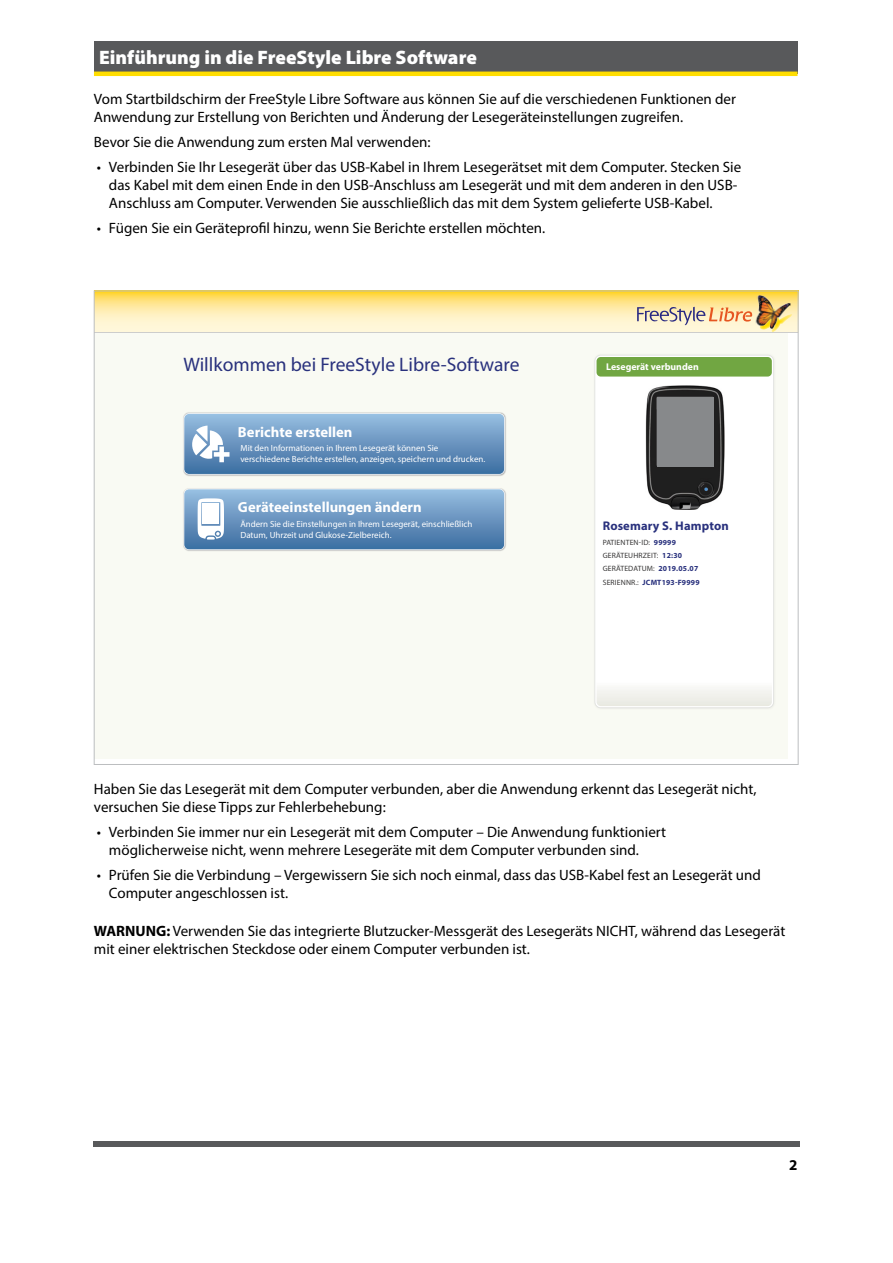
<style>
.page{position:relative;width:893px;height:1263px;background:#fff}
.page>*{position:absolute;margin:0;border:0;box-sizing:border-box;transform-origin:0 0}
.t1{font:900 19.5px "Myriad Pro";color:#fff}
.t2{font:19.5px "Myriad Pro";color:#29317d}
.t3{font:15px/18px "Myriad Pro";color:#000}
.t4{font:700 15px "Myriad Pro";color:#000}
.t5{font:700 14.7px "Myriad Pro";color:#fff}
.t6{font:700 12.6px "Myriad Pro";letter-spacing:.01em;color:#29317d}
.t7{font:700 9.75px "Myriad Pro";color:#fff}
.t8{font:8.85px/10.6px "Myriad Pro";color:#fff}
.t9{font:7.65px/13.2px "Myriad Pro";letter-spacing:.02em;color:#373636}
.s1{font-weight:700;color:#29317d}
.s2{font-weight:700}
</style>
<div class="page">
<div style="left:93px;top:1141px;width:707px;height:6px;background:#58595b"></div>
<div style="left:94px;top:41px;width:703px;height:33px;background:#58595b"></div>
<hr style="left:94px;top:72px;width:703px;height:4px;background:#fd0">
<div style="left:94px;top:327px;width:693px;height:432px;background:#f9faf3"></div>
<svg style="left:184px;top:489px;width:321px;height:61px;background:#709ac3"></svg>
<div style="left:203px;top:503px;width:16px;height:21px;background:#fff"></div>
<svg style="left:184px;top:413px;width:321px;height:62px;background:#729bc4"></svg>
<svg style="left:96px;top:293px;width:700px;height:39px;background:#ffeba7"></svg>
<hr style="left:94px;top:332px;width:704px;height:1px;background:#cdcdcc">
<svg style="left:594px;top:355px;width:180px;height:353px;fill:#fff"></svg>
<div style="left:596px;top:357px;width:176px;height:20px;background:#71a642;border-radius:4px"></div>
<img style="left:645px;top:385px;width:80px;height:125px">
<div style="left:657px;top:397px;width:57px;height:69px;background:#87898b"></div>
<svg style="left:791px;top:308px;width:1px;height:24px"></svg>
<img style="left:755px;top:295px;width:36px;height:42px">
<svg style="left:637px;top:307px;width:115px;height:18px;background:#ddc4a9"></svg>
<h1 class="t1" style="left:99px;top:46px;width:379px">Einführung in die FreeStyle Libre Software</h1>
<p class="t3" style="left:94px;top:90px;width:643px">Vom Startbildschirm der FreeStyle Libre Software aus können Sie auf die verschiedenen Funktionen der<br>Anwendung zur Erstellung von Berichten und Änderung der Lesegeräteinstellungen zugreifen.</p>
<p class="t3" style="left:94px;top:133px;width:338px">Bevor Sie die Anwendung zum ersten Mal verwenden:</p>
<p class="t3" style="left:109px;top:158px;width:634px;text-indent:-12px">• Verbinden Sie Ihr Lesegerät über das USB-Kabel in Ihrem Lesegerätset mit dem Computer. Stecken Sie das Kabel mit dem einen Ende in den USB-Anschluss am Lesegerät und mit dem anderen in den USB-<br>Anschluss am Computer. Verwenden Sie ausschließlich das mit dem System gelieferte USB-Kabel.</p>
<p class="t3" style="left:97px;top:218px;width:450px">• Fügen Sie ein Geräteprofil hinzu, wenn Sie Berichte erstellen möchten.</p>
<h1 class="t2" style="left:183px;top:352px;width:338px">Willkommen bei FreeStyle Libre-Software</h1>
<p class="t5" style="left:238px;top:423px;width:116px">Berichte erstellen</p>
<p class="t8" style="left:240px;top:442px;width:246px">Mit den Informationen in Ihrem Lesegerät können Sie verschiedene Berichte erstellen, anzeigen, speichern und drucken.</p>
<p class="t5" style="left:238px;top:498px;width:185px">Geräteeinstellungen ändern</p>
<p class="t8" style="left:240px;top:518px;width:234px">Ändern Sie die Einstellungen in Ihrem Lesegerät, einschließlich<br>Datum, Uhrzeit und Glukose-Zielbereich.</p>
<p class="t7" style="left:606px;top:360px;width:94px">Lesegerät verbunden</p>
<p class="t6" style="left:603px;top:518px;width:128px">Rosemary S. Hampton</p>
<p class="t9" style="left:603px;top:535px;width:98px">PATIENTEN-ID: <span class="s1">99999<br></span>GERÄTEUHRZEIT: <span class="s1">12:30<br></span>GERÄTEDATUM: <span class="s1">2019.05.07<br></span>SERIENNR.: <span class="s1">JCMT193-F9999</span></p>
<p class="t3" style="left:94px;top:780px;width:664px">Haben Sie das Lesegerät mit dem Computer verbunden, aber die Anwendung erkennt das Lesegerät nicht, versuchen Sie diese Tipps zur Fehlerbehebung:</p>
<p class="t3" style="left:109px;top:823px;width:559px;text-indent:-12px">• Verbinden Sie immer nur ein Lesegerät mit dem Computer – Die Anwendung funktioniert möglicherweise nicht, wenn mehrere Lesegeräte mit dem Computer verbunden sind.</p>
<p class="t3" style="left:109px;top:865px;width:653px;text-indent:-12px">• Prüfen Sie die Verbindung – Vergewissern Sie sich noch einmal, dass das USB-Kabel fest an Lesegerät und<br>Computer angeschlossen ist.</p>
<p class="t3" style="left:94px;top:922px;width:693px"><span class="s2">WARNUNG:</span> Verwenden Sie das integrierte Blutzucker-Messgerät des Lesegeräts NICHT, während das Lesegerät mit einer elektrischen Steckdose oder einem Computer verbunden ist.</p>
<p class="t4" style="left:789px;top:1155px;width:10px">2</p>
</div>
